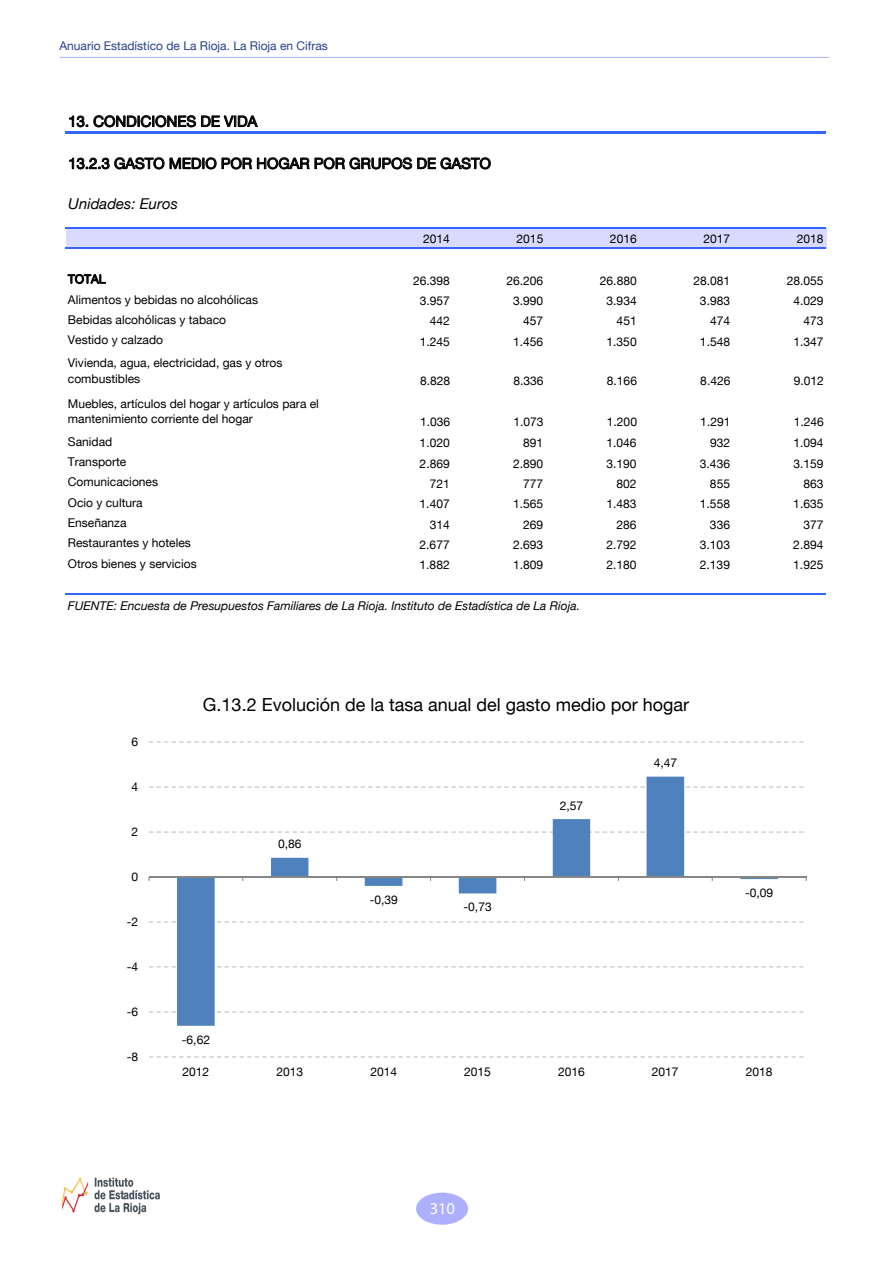
<style>
.page{position:relative;width:893px;height:1263px;background:#fff}
.page>*{position:absolute;margin:0;border:0;box-sizing:border-box;transform-origin:0 0}
.t1{font:18px "Helvetica Neue LT";color:#000}
.t2{font:16.5px "Myriad Pro";color:#fff}
.t3{font:15px "Helvetica Neue LT";color:#000}
.t4{font:italic 15px "Helvetica Neue LT";color:#000}
.t5{font:12px/15.5px "Helvetica Neue LT";color:#000}
.t6{font:italic 12px "Helvetica Neue LT";color:#000}
.t7{font:12px "Helvetica Neue LT";color:#25408f}
</style>
<div class="page">
<div style="left:416px;top:1192px;width:52px;height:33px;background:#afafff;border-radius:50%"></div>
<img style="left:62px;top:1177px;width:98px;height:38px">
<hr style="left:60px;top:57px;width:769px;height:1px;background:#afafff">
<div style="left:66px;top:228px;width:760px;height:21px;background:#d9daff"></div>
<svg style="left:69px;top:116px;width:19px;height:11px"></svg>
<svg style="left:94px;top:115px;width:164px;height:12px"></svg>
<svg style="left:69px;top:157px;width:95px;height:12px"></svg>
<svg style="left:170px;top:157px;width:46px;height:12px"></svg>
<svg style="left:222px;top:157px;width:269px;height:12px"></svg>
<svg style="left:68px;top:274px;width:38px;height:10px"></svg>
<hr style="left:65px;top:131px;width:761px;height:3px;background:#3365ff">
<hr style="left:65px;top:227px;width:761px;height:2px;background:#3365ff">
<hr style="left:65px;top:248px;width:761px;height:1px;background:#3365ff">
<hr style="left:65px;top:593px;width:761px;height:2px;background:#3365ff">
<svg style="left:149px;top:741px;width:654px;height:316px"></svg>
<svg style="left:177px;top:777px;width:601px;height:249px"></svg>
<hr style="left:149px;top:876px;width:657px;height:2px;background:#868686">
<p class="t7" style="left:60px;top:39px;width:270px">Anuario Estadístico de La Rioja. La Rioja en Cifras</p>
<p class="t3" style="left:68px;top:112px;width:190px">13. CONDICIONES DE VIDA</p>
<p class="t3" style="left:68px;top:154px;width:424px">13.2.3 GASTO MEDIO POR HOGAR POR GRUPOS DE GASTO</p>
<p class="t4" style="left:68px;top:195px;width:111px">Unidades: Euros</p>
<p class="t5" style="left:423px;top:230px;width:28px">2014</p>
<p class="t5" style="left:517px;top:230px;width:28px">2015</p>
<p class="t5" style="left:610px;top:230px;width:28px">2016</p>
<p class="t5" style="left:703px;top:230px;width:28px">2017</p>
<p class="t5" style="left:797px;top:230px;width:28px">2018</p>
<p class="t5" style="left:68px;top:271px;width:39px">TOTAL</p>
<p class="t5" style="left:413px;top:273px;width:38px">26.398</p>
<p class="t5" style="left:506px;top:273px;width:38px">26.206</p>
<p class="t5" style="left:600px;top:273px;width:38px">26.880</p>
<p class="t5" style="left:693px;top:273px;width:38px">28.081</p>
<p class="t5" style="left:787px;top:273px;width:38px">28.055</p>
<p class="t5" style="left:68px;top:292px;width:192px">Alimentos y bebidas no alcohólicas</p>
<p class="t5" style="left:420px;top:293px;width:32px">3.957</p>
<p class="t5" style="left:513px;top:293px;width:32px">3.990</p>
<p class="t5" style="left:607px;top:293px;width:32px">3.934</p>
<p class="t5" style="left:700px;top:293px;width:32px">3.983</p>
<p class="t5" style="left:793px;top:293px;width:32px">4.029</p>
<p class="t5" style="left:68px;top:312px;width:160px">Bebidas alcohólicas y tabaco</p>
<p class="t5" style="left:430px;top:313px;width:22px">442</p>
<p class="t5" style="left:523px;top:313px;width:22px">457</p>
<p class="t5" style="left:617px;top:313px;width:22px">451</p>
<p class="t5" style="left:710px;top:313px;width:22px">474</p>
<p class="t5" style="left:803px;top:313px;width:22px">473</p>
<p class="t5" style="left:68px;top:332px;width:97px">Vestido y calzado</p>
<p class="t5" style="left:420px;top:334px;width:32px">1.245</p>
<p class="t5" style="left:513px;top:334px;width:32px">1.456</p>
<p class="t5" style="left:606px;top:334px;width:32px">1.350</p>
<p class="t5" style="left:700px;top:334px;width:32px">1.548</p>
<p class="t5" style="left:793px;top:334px;width:32px">1.347</p>
<p class="t5" style="left:68px;top:355px;width:216px">Vivienda, agua, electricidad, gas y otros combustibles</p>
<p class="t5" style="left:420px;top:373px;width:32px">8.828</p>
<p class="t5" style="left:513px;top:373px;width:32px">8.336</p>
<p class="t5" style="left:607px;top:373px;width:32px">8.166</p>
<p class="t5" style="left:700px;top:373px;width:32px">8.426</p>
<p class="t5" style="left:794px;top:373px;width:32px">9.012</p>
<p class="t5" style="left:68px;top:395px;width:253px">Muebles, artículos del hogar y artículos para el mantenimiento corriente del hogar</p>
<p class="t5" style="left:420px;top:414px;width:32px">1.036</p>
<p class="t5" style="left:513px;top:414px;width:32px">1.073</p>
<p class="t5" style="left:607px;top:414px;width:32px">1.200</p>
<p class="t5" style="left:700px;top:414px;width:32px">1.291</p>
<p class="t5" style="left:794px;top:414px;width:32px">1.246</p>
<p class="t5" style="left:68px;top:434px;width:46px">Sanidad</p>
<p class="t5" style="left:420px;top:435px;width:32px">1.020</p>
<p class="t5" style="left:523px;top:435px;width:22px">891</p>
<p class="t5" style="left:606px;top:435px;width:32px">1.046</p>
<p class="t5" style="left:710px;top:435px;width:22px">932</p>
<p class="t5" style="left:793px;top:435px;width:32px">1.094</p>
<p class="t5" style="left:68px;top:454px;width:60px">Transporte</p>
<p class="t5" style="left:420px;top:455px;width:32px">2.869</p>
<p class="t5" style="left:513px;top:455px;width:32px">2.890</p>
<p class="t5" style="left:606px;top:455px;width:32px">3.190</p>
<p class="t5" style="left:700px;top:455px;width:32px">3.436</p>
<p class="t5" style="left:793px;top:455px;width:32px">3.159</p>
<p class="t5" style="left:68px;top:474px;width:92px">Comunicaciones</p>
<p class="t5" style="left:430px;top:476px;width:22px">721</p>
<p class="t5" style="left:523px;top:476px;width:22px">777</p>
<p class="t5" style="left:617px;top:476px;width:22px">802</p>
<p class="t5" style="left:710px;top:476px;width:22px">855</p>
<p class="t5" style="left:803px;top:476px;width:22px">863</p>
<p class="t5" style="left:68px;top:495px;width:76px">Ocio y cultura</p>
<p class="t5" style="left:420px;top:496px;width:32px">1.407</p>
<p class="t5" style="left:513px;top:496px;width:32px">1.565</p>
<p class="t5" style="left:606px;top:496px;width:32px">1.483</p>
<p class="t5" style="left:700px;top:496px;width:32px">1.558</p>
<p class="t5" style="left:793px;top:496px;width:32px">1.635</p>
<p class="t5" style="left:68px;top:515px;width:60px">Enseñanza</p>
<p class="t5" style="left:430px;top:516px;width:22px">314</p>
<p class="t5" style="left:523px;top:516px;width:22px">269</p>
<p class="t5" style="left:616px;top:516px;width:22px">286</p>
<p class="t5" style="left:710px;top:516px;width:22px">336</p>
<p class="t5" style="left:803px;top:516px;width:22px">377</p>
<p class="t5" style="left:68px;top:535px;width:125px">Restaurantes y hoteles</p>
<p class="t5" style="left:420px;top:537px;width:32px">2.677</p>
<p class="t5" style="left:513px;top:537px;width:32px">2.693</p>
<p class="t5" style="left:606px;top:537px;width:32px">2.792</p>
<p class="t5" style="left:700px;top:537px;width:32px">3.103</p>
<p class="t5" style="left:793px;top:537px;width:32px">2.894</p>
<p class="t5" style="left:68px;top:556px;width:130px">Otros bienes y servicios</p>
<p class="t5" style="left:420px;top:557px;width:32px">1.882</p>
<p class="t5" style="left:513px;top:557px;width:32px">1.809</p>
<p class="t5" style="left:606px;top:557px;width:32px">2.180</p>
<p class="t5" style="left:700px;top:557px;width:32px">2.139</p>
<p class="t5" style="left:793px;top:557px;width:32px">1.925</p>
<p class="t6" style="left:68px;top:598px;width:514px">FUENTE: Encuesta de Presupuestos Familiares de La Rioja. Instituto de Estadística de La Rioja.</p>
<p class="t5" style="left:131px;top:734px;width:8px">6</p>
<p class="t5" style="left:131px;top:779px;width:8px">4</p>
<p class="t5" style="left:131px;top:824px;width:8px">2</p>
<p class="t5" style="left:131px;top:869px;width:8px">0</p>
<p class="t5" style="left:127px;top:914px;width:13px">-2</p>
<p class="t5" style="left:127px;top:959px;width:13px">-4</p>
<p class="t5" style="left:127px;top:1003px;width:13px">-6</p>
<p class="t5" style="left:127px;top:1048px;width:13px">-8</p>
<p class="t1" style="left:203px;top:694px;width:488px">G.13.2 Evolución de la tasa anual del gasto medio por hogar</p>
<p class="t5" style="left:182px;top:1032px;width:30px">-6,62</p>
<p class="t5" style="left:278px;top:836px;width:25px">0,86</p>
<p class="t5" style="left:370px;top:892px;width:30px">-0,39</p>
<p class="t5" style="left:464px;top:899px;width:30px">-0,73</p>
<p class="t5" style="left:560px;top:797px;width:25px">2,57</p>
<p class="t5" style="left:654px;top:755px;width:25px">4,47</p>
<p class="t5" style="left:745px;top:885px;width:30px">-0,09</p>
<p class="t5" style="left:182px;top:1064px;width:28px">2012</p>
<p class="t5" style="left:276px;top:1064px;width:28px">2013</p>
<p class="t5" style="left:370px;top:1064px;width:28px">2014</p>
<p class="t5" style="left:464px;top:1064px;width:28px">2015</p>
<p class="t5" style="left:558px;top:1064px;width:28px">2016</p>
<p class="t5" style="left:652px;top:1064px;width:28px">2017</p>
<p class="t5" style="left:746px;top:1064px;width:28px">2018</p>
<h2 class="t2" style="left:430px;top:1198px;width:27px">310</h2>
</div>
